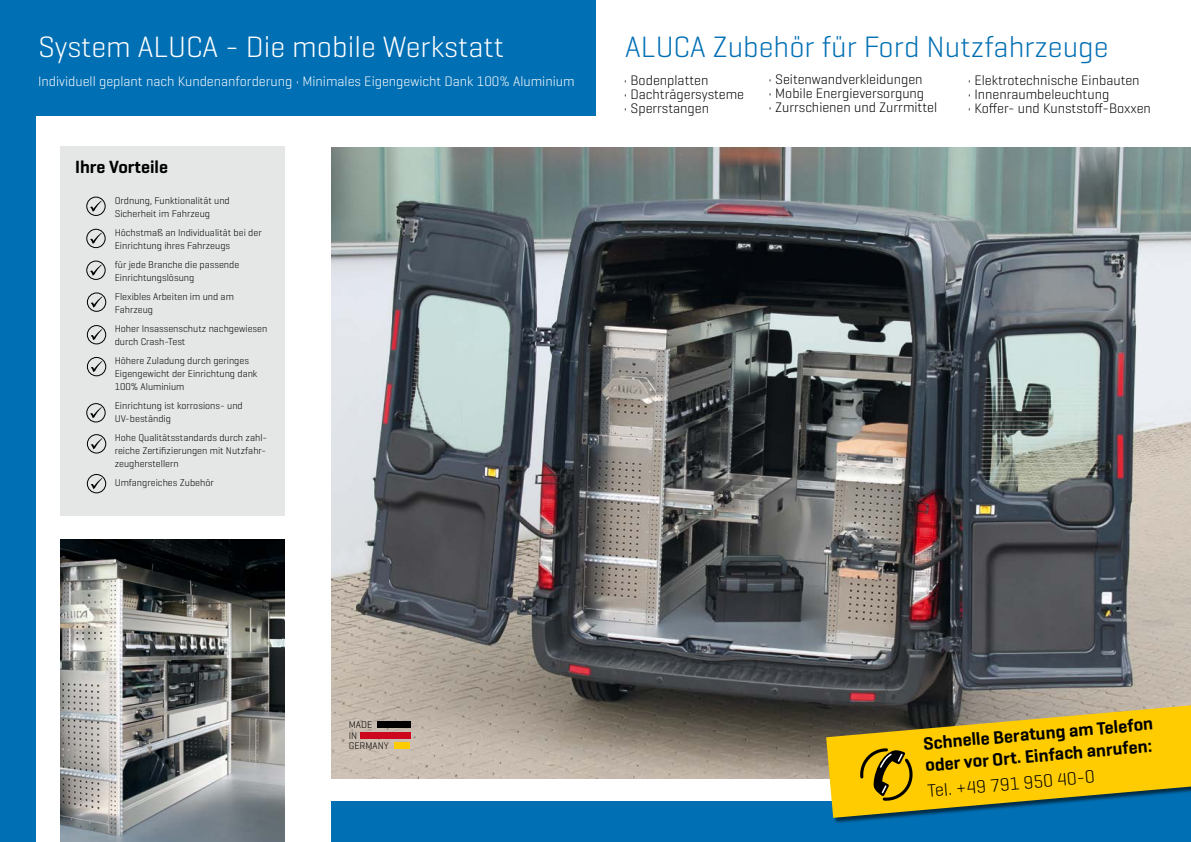
<style>
.page{position:relative;width:1191px;height:842px;background:#fff}
.page>*{position:absolute;margin:0;border:0;box-sizing:border-box;transform-origin:0 0}
.t1{font:300 30px "Geogrotesque";color:#006fb4}
.t2{font:300 30px "Geogrotesque";color:#fff}
.t3{font:600 18.2px/21.9px "Geogrotesque";color:#000}
.t4{font:300 18.2px "Geogrotesque";color:#000}
.t5{font:600 18px "Geogrotesque";color:#000}
.t6{font:300 14px "Geogrotesque";color:#000}
.t7{font:300 14px "Geogrotesque";color:#fff}
.t8{font:300 10px/13px "Geogrotesque";color:#000}
.t9{font:300 9.9px/10.4px "Geogrotesque";color:#000}
</style>
<div class="page">
<div style="left:332px;top:801px;width:859px;height:41px;background:#006fb4"></div>
<div style="left:0;top:0;width:36px;height:842px;background:#006fb4"></div>
<div style="left:0;top:0;width:595px;height:116px;background:#006fb4"></div>
<img style="left:332px;top:147px;width:859px;height:631px">
<div style="left:60px;top:146px;width:225px;height:370px;background:#e5e6e6"></div>
<svg style="left:90px;top:201px;width:12px;height:11px"></svg>
<div style="left:86px;top:197px;width:20px;height:19px;border:1px solid #000;border-radius:50%"></div>
<svg style="left:90px;top:233px;width:12px;height:11px"></svg>
<div style="left:86px;top:229px;width:20px;height:19px;border:1px solid #000;border-radius:50%"></div>
<svg style="left:90px;top:265px;width:12px;height:11px"></svg>
<div style="left:86px;top:261px;width:20px;height:19px;border:1px solid #000;border-radius:50%"></div>
<svg style="left:91px;top:297px;width:11px;height:11px"></svg>
<div style="left:87px;top:292px;width:19px;height:20px;border:1px solid #000;border-radius:50%"></div>
<svg style="left:91px;top:329px;width:11px;height:11px"></svg>
<div style="left:87px;top:325px;width:19px;height:19px;border:1px solid #000;border-radius:50%"></div>
<svg style="left:91px;top:361px;width:11px;height:11px"></svg>
<div style="left:87px;top:357px;width:19px;height:19px;border:1px solid #000;border-radius:50%"></div>
<svg style="left:90px;top:407px;width:12px;height:11px"></svg>
<div style="left:86px;top:403px;width:20px;height:19px;border:1px solid #000;border-radius:50%"></div>
<svg style="left:91px;top:438px;width:11px;height:11px"></svg>
<div style="left:87px;top:434px;width:19px;height:19px;border:1px solid #000;border-radius:50%"></div>
<svg style="left:91px;top:478px;width:11px;height:11px"></svg>
<div style="left:87px;top:474px;width:19px;height:19px;border:1px solid #000;border-radius:50%"></div>
<div style="left:826px;top:703px;width:365px;height:121px;background:#000;opacity:.6"></div>
<svg style="left:826px;top:705px;width:365px;height:113px;background:#beaa25"></svg>
<svg style="left:858px;top:747px;width:58px;height:55px;background:#be9904"></svg>
<div style="left:377px;top:721px;width:33px;height:7px;background:#000"></div>
<div style="left:360px;top:732px;width:50px;height:6px;background:#cd071e"></div>
<div style="left:394px;top:742px;width:16px;height:7px;background:#fecc00"></div>
<img style="left:60px;top:539px;width:225px;height:303px">
<h1 class="t1" style="left:625px;top:28px;width:485px">ALUCA Zubehör für Ford Nutzfahrzeuge</h1>
<h3 class="t6" style="left:967px;top:71px;width:173px">• Elektrotechnische Einbauten</h3>
<h3 class="t6" style="left:967px;top:85px;width:143px">• Innenraumbeleuchtung</h3>
<h3 class="t6" style="left:967px;top:99px;width:185px">• Koffer- und Kunststoff-Boxxen</h3>
<h1 class="t2" style="left:38px;top:28px;width:467px">System ALUCA - Die mobile Werkstatt</h1>
<h3 class="t7" style="left:38px;top:73px;width:538px">Individuell geplant nach Kundenanforderung • Minimales Eigengewicht Dank 100% Aluminium</h3>
<h3 class="t6" style="left:768px;top:71px;width:156px">• Seitenwandverkleidungen</h3>
<h3 class="t6" style="left:768px;top:85px;width:157px">• Mobile Energieversorgung</h3>
<h3 class="t6" style="left:768px;top:99px;width:170px">• Zurrschienen und Zurrmittel</h3>
<h3 class="t6" style="left:624px;top:71px;width:86px">• Bodenplatten</h3>
<h3 class="t6" style="left:624px;top:85px;width:122px">• Dachträgersysteme</h3>
<h3 class="t6" style="left:624px;top:99px;width:87px">• Sperrstangen</h3>
<h3 class="t5" style="left:75px;top:155px;width:94px">Ihre Vorteile</h3>
<p class="t8" style="left:115px;top:194px;width:117px">Ordnung, Funktionalität und<br>Sicherheit im Fahrzeug</p>
<p class="t8" style="left:115px;top:226px;width:148px">Höchstmaß an Individualität bei der<br>Einrichtung ihres Fahrzeugs</p>
<p class="t8" style="left:115px;top:258px;width:126px">für jede Branche die passende<br>Einrichtungslösung</p>
<p class="t8" style="left:115px;top:290px;width:121px">Flexibles Arbeiten im und am<br>Fahrzeug</p>
<p class="t8" style="left:115px;top:322px;width:154px">Hoher Insassenschutz nachgewiesen durch Crash-Test</p>
<p class="t8" style="left:115px;top:354px;width:144px">Höhere Zuladung durch geringes<br>Eigengewicht der Einrichtung dank<br>100% Aluminium</p>
<p class="t8" style="left:115px;top:399px;width:130px">Einrichtung ist korrosions- und<br>UV-beständig</p>
<p class="t8" style="left:115px;top:431px;width:154px;text-align:justify">Hohe Qualitätsstandards durch zahl&shy;reiche Zertifizierungen mit Nutzfahr&shy;zeugherstellern</p>
<p class="t8" style="left:115px;top:476px;width:101px">Umfangreiches Zubehör</p>
<p class="t9" style="left:349px;top:719px;width:42px">MADE<br>IN<br>GERMANY</p>
<h2 class="t3" style="left:922px;top:732px;width:232px;rotate:-5deg">Schnelle Beratung am Telefon oder vor Ort. Einfach anrufen:</h2>
<h2 class="t4" style="left:926px;top:779px;width:169px;rotate:-5deg">Tel. +49 791 950 40-0</h2>
</div>
